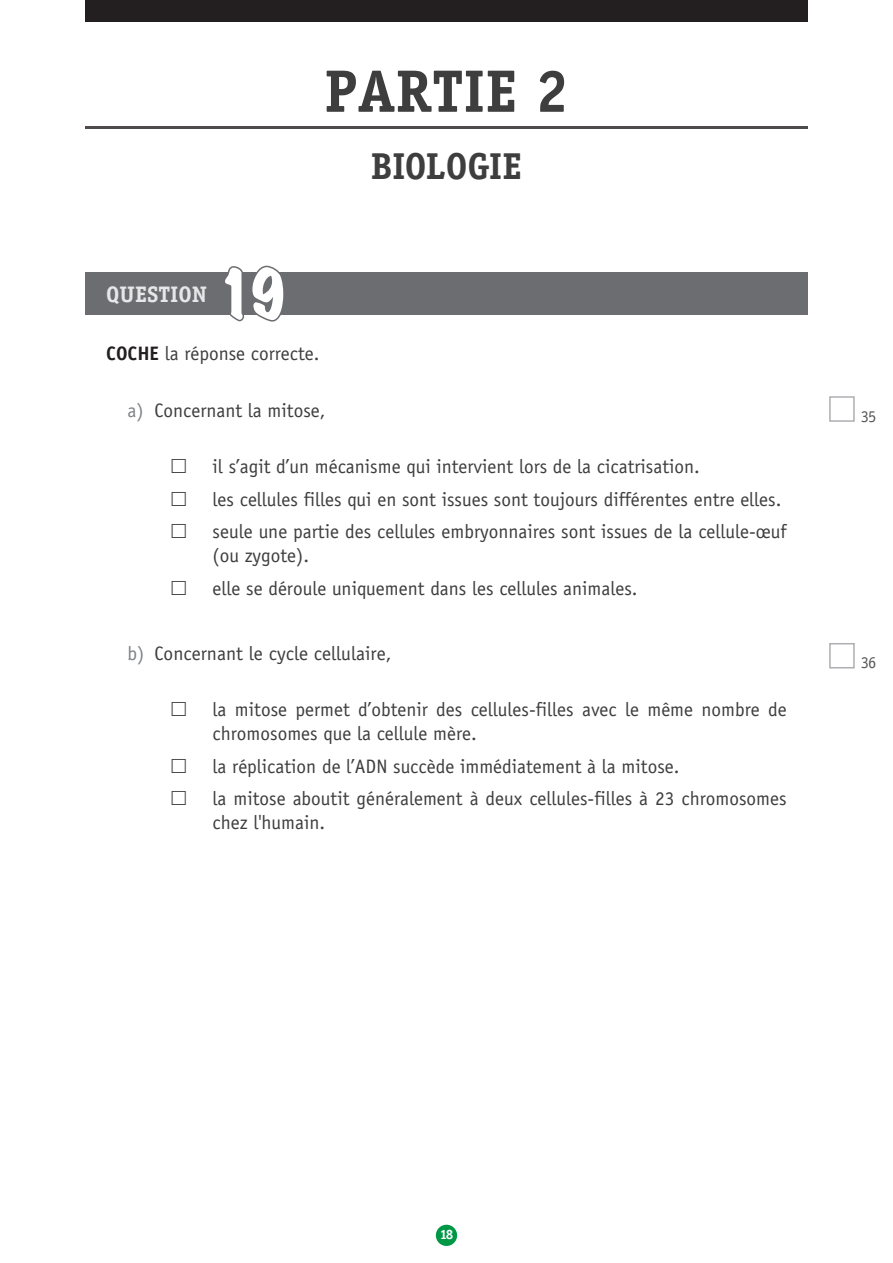
<style>
.page{position:relative;width:893px;height:1263px;background:#fff}
.page>*{position:absolute;margin:0;border:0;box-sizing:border-box;transform-origin:0 0}
.t1{font:700 60px "Evalex Serif";color:#3e3e3f}
.t2{font:expanded 60px "Marker Felt";color:#fff}
.TEXTE{font:700 37.5px "Evalex Serif";letter-spacing:-.01em;color:#3e3e3f}
.t3{font:700 22.5px "Evalex Serif";color:#e6e7e9}
.Q_-_QUESTION{font:19.5px/24px "Evalex Sans";color:#3e3e3f}
.t4{font:16.5px "Evalex Serif";color:#57585a}
.t5{font:700 13.5px "Evalex Serif";color:#fff}
.s1{font-weight:700;color:#231f20}
.s2{color:#808285}
</style>
<div class="page">
<div style="left:436px;top:1225px;width:21px;height:21px;background:#009847;border-radius:50%"></div>
<div style="left:829px;top:396px;width:26px;height:26px;border:2px solid #adaeb2"></div>
<div style="left:829px;top:643px;width:26px;height:25px;border:2px solid #adaeb2"></div>
<div style="left:85px;top:0;width:723px;height:21px;background:#231f20"></div>
<hr style="left:85px;top:126px;width:723px;height:2px;background:#231f20">
<div style="left:85px;top:272px;width:723px;height:43px;background:#6c6d70"></div>
<svg style="left:228px;top:265px;width:53px;height:57px"></svg>
<p class="t1" style="left:324px;top:54px;width:246px">PARTIE 2</p>
<p class="t3" style="left:106px;top:281px;width:102px">QUESTION</p>
<p class="t2" style="left:216px;top:247px;width:73px">19</p>
<p class="TEXTE" style="left:371px;top:143px;width:153px">BIOLOGIE</p>
<p class="Q_-_QUESTION" style="left:106px;top:341px;width:215px"><span class="s1">COCHE</span> la réponse correcte.</p>
<p class="Q_-_QUESTION" style="left:128px;top:398px;width:199px"><span class="s2">a)</span> Concernant la mitose,</p>
<p class="Q_-_QUESTION" style="left:213px;top:454px;width:489px">il s’agit d’un mécanisme qui intervient lors de la cicatrisation.</p>
<p class="Q_-_QUESTION" style="left:213px;top:487px;width:570px">les cellules filles qui en sont issues sont toujours différentes entre elles.</p>
<p class="Q_-_QUESTION" style="left:213px;top:519px;width:576px">seule une partie des cellules embryonnaires sont issues de la cellule-œuf (ou zygote).</p>
<p class="Q_-_QUESTION" style="left:213px;top:576px;width:427px">elle se déroule uniquement dans les cellules animales.</p>
<p class="Q_-_QUESTION" style="left:128px;top:641px;width:265px"><span class="s2">b)</span> Concernant le cycle cellulaire,</p>
<p class="Q_-_QUESTION" style="left:213px;top:697px;width:576px">la mitose permet d’obtenir des cellules-filles avec le même nombre de chromosomes que la cellule mère.</p>
<p class="Q_-_QUESTION" style="left:213px;top:754px;width:468px">la réplication de l’ADN succède immédiatement à la mitose.</p>
<p class="Q_-_QUESTION" style="left:213px;top:786px;width:575px">la mitose aboutit généralement à deux cellules-filles à 23 chromosomes chez l'humain.</p>
<p class="t4" style="left:861px;top:406px;width:17px">35</p>
<p class="t4" style="left:861px;top:653px;width:17px">36</p>
<p class="t5" style="left:440px;top:1225px;width:15px">18</p>
</div>
